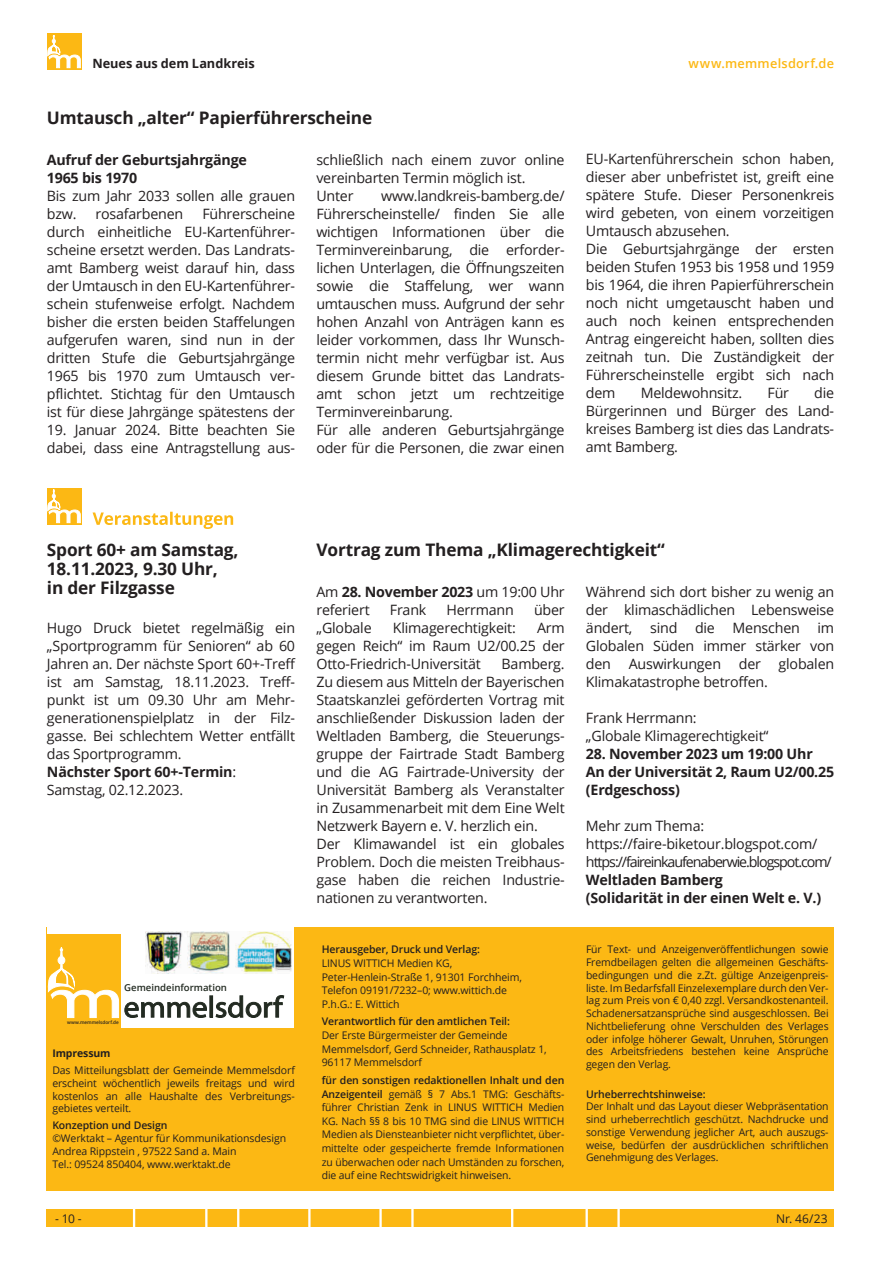
<style>
.page{position:relative;width:881px;height:1263px;background:#fff}
.page>*{position:absolute;margin:0;border:0;box-sizing:border-box;transform-origin:0 0}
.t1{font:700 17.25px/18.9px "Open Sans";letter-spacing:-.01em;color:#231f20}
.t2{font:14.25px/18px "Open Sans";letter-spacing:-.015em;color:#231f20}
.t3{font:700 14.25px/18px "Open Sans";letter-spacing:-.015em;color:#231f20}
.t4{font:700 12.75px "Open Sans";color:#231f20}
.t5{font:600 12.75px "Open Sans";letter-spacing:.02em;color:#fcb814}
.t6{font:12px "Open Sans";letter-spacing:.005em;color:#231f20}
.t7{font:10.5px/12.8px "Open Sans";letter-spacing:-.01em;color:#231f20;text-align:justify}
.t8{font:600 10.5px "Open Sans";letter-spacing:-.01em;color:#231f20}
.t9{font:700 10.5px "Open Sans";letter-spacing:-.01em;color:#231f20}
.t10{font:600 9.6px "Open Sans";color:#222a21}
.t11{font:600 4.65px "Open Sans";letter-spacing:-.005em;color:#231f20}
.s1{font-weight:700}
.s2{font-weight:600}
</style>
<div class="page">
<svg style="left:47px;top:34px;width:34px;height:36px"></svg>
<svg style="left:47px;top:35px;width:33px;height:33px"></svg>
<div style="left:47px;top:1210px;width:786px;height:17px;background:#fcb814"></div>
<svg style="left:133px;top:1210px;width:2px;height:17px"></svg>
<svg style="left:205px;top:1210px;width:2px;height:17px"></svg>
<svg style="left:237px;top:1210px;width:2px;height:17px"></svg>
<svg style="left:308px;top:1210px;width:2px;height:17px"></svg>
<svg style="left:379px;top:1210px;width:2px;height:17px"></svg>
<svg style="left:411px;top:1210px;width:2px;height:17px"></svg>
<svg style="left:511px;top:1210px;width:2px;height:17px"></svg>
<svg style="left:585px;top:1210px;width:2px;height:17px"></svg>
<svg style="left:617px;top:1210px;width:2px;height:17px"></svg>
<svg style="left:92px;top:512px;width:141px;height:17px"></svg>
<svg style="left:47px;top:488px;width:34px;height:37px"></svg>
<svg style="left:47px;top:490px;width:33px;height:33px"></svg>
<div style="left:47px;top:927px;width:786px;height:264px;background:#fcb814"></div>
<div style="left:47px;top:923px;width:246px;height:105px;background:#fff"></div>
<div style="left:47px;top:934px;width:74px;height:94px;background:#fcb814"></div>
<svg style="left:48px;top:947px;width:71px;height:71px"></svg>
<svg style="left:125px;top:1002px;width:81px;height:15px"></svg>
<div style="left:210px;top:996px;width:2px;height:21px;border:1px solid #222a21"></div>
<svg style="left:216px;top:995px;width:68px;height:22px"></svg>
<img style="left:145px;top:931px;width:147px;height:43px">
<p class="t4" style="left:92px;top:54px;width:164px">Neues aus dem Landkreis</p>
<p class="t1" style="left:47px;top:108px;width:327px">Umtausch „alter“ Papierführerscheine</p>
<p class="t3" style="left:47px;top:150px;width:201px">Aufruf der Geburtsjahrgänge<br>1965 bis 1970</p>
<p class="t2" style="left:47px;top:186px;width:250px">Bis zum Jahr 2033 sollen alle grauen bzw.</p>
<p class="t2" style="left:316px;top:150px;width:250px">schließlich nach einem zuvor online vereinbarten Termin möglich ist.<br>Unter</p>
<p class="t2" style="left:316px;top:186px;width:250px;text-indent:65px">www.landkreis-bamberg.de/ Führerscheinstelle/ finden Sie alle wichtigen Informationen über die Terminvereinbarung, die erforder&shy;lichen Unterlagen, die Öffnungszeiten sowie die Staffelung, wer wann umtauschen muss. Aufgrund der sehr hohen Anzahl von Anträgen kann es leider vorkommen, dass Ihr Wunsch&shy;termin nicht mehr verfügbar ist. Aus diesem Grunde bittet das Landrats&shy;amt schon jetzt um rechtzeitige Terminvereinbarung.<br>Für alle anderen Geburtsjahrgänge oder für die Personen, die zwar einen</p>
<p class="t2" style="left:96px;top:204px;width:89px">rosafarbenen</p>
<p class="t2" style="left:47px;top:204px;width:250px;text-align:justify;text-indent:155px">Führerscheine durch einheitliche EU-Kartenführer&shy;scheine ersetzt werden. Das Landrats&shy;amt Bamberg weist darauf hin, dass der Umtausch in den EU-Kartenführer&shy;schein stufenweise erfolgt. Nachdem bisher die ersten beiden Staffelungen aufgerufen waren, sind nun in der dritten Stufe die Geburtsjahrgänge 1965 bis 1970 zum Umtausch ver&shy;pflichtet. Stichtag für den Umtausch ist für diese Jahrgänge spätestens der</p>
<p class="t2" style="left:47px;top:420px;width:250px">19. Januar 2024. Bitte beachten Sie dabei, dass eine Antragstellung aus-</p>
<p class="t5" style="left:688px;top:55px;width:147px">www.memmelsdorf.de</p>
<p class="t2" style="left:585px;top:150px;width:250px">EU-Kartenführerschein schon haben, dieser aber unbefristet ist, greift eine spätere Stufe. Dieser Personenkreis wird gebeten, von einem vorzeitigen Umtausch abzusehen.<br>Die Geburtsjahrgänge der ersten beiden Stufen 1953 bis 1958 und 1959 bis 1964, die ihren Papierführerschein noch nicht umgetauscht haben und auch noch keinen entsprechenden Antrag eingereicht haben, sollten dies zeitnah tun. Die Zuständigkeit der Führerscheinstelle ergibt sich nach dem</p>
<p class="t2" style="left:585px;top:384px;width:250px;text-align:justify;text-indent:228px">die Bürgerinnen und Bürger des Land&shy;kreises Bamberg ist dies das Landrats&shy;amt Bamberg.</p>
<p class="t2" style="left:640px;top:384px;width:103px">Meldewohnsitz.</p>
<p class="t2" style="left:767px;top:384px;width:23px">Für</p>
<p class="t1" style="left:47px;top:540px;width:193px">Sport 60+ am Samstag,<br>18.11.2023, 9.30 Uhr, in der Filzgasse</p>
<p class="t2" style="left:47px;top:618px;width:249px">Hugo Druck bietet regelmäßig ein „Sportprogramm für Senioren“ ab 60<br>Jahren an. Der nächste Sport 60+-Treff ist am Samstag, 18.11.2023. Treff&shy;punkt ist um 09.30 Uhr am Mehr&shy;generationenspielplatz in der Filz&shy;gasse. Bei schlechtem Wetter entfällt das Sportprogramm.<br><span class="s1">Nächster Sport 60+-Termin</span>:<br>Samstag, 02.12.2023.</p>
<p class="t10" style="left:124px;top:981px;width:104px">Gemeindeinformation</p>
<p class="t11" style="left:67px;top:1019px;width:53px">www.memmelsdorf.de</p>
<p class="t9" style="left:52px;top:1046px;width:60px">Impressum</p>
<p class="t7" style="left:52px;top:1064px;width:244px">Das Mitteilungsblatt der Gemeinde Memmelsdorf erscheint wöchentlich jeweils freitags und wird kostenlos an alle Haushalte des Verbreitungs&shy;gebietes verteilt.</p>
<p class="t8" style="left:52px;top:1118px;width:117px">Konzeption und Design</p>
<p class="t7" style="left:52px;top:1132px;width:235px;text-align:left">©Werktakt – Agentur für Kommunikationsdesign<br>Andrea Rippstein , 97522 Sand a. Main<br>Tel.: 09524 850404, www.werktakt.de</p>
<p class="t1" style="left:316px;top:540px;width:350px">Vortrag zum Thema „Klimagerechtigkeit“</p>
<p class="t2" style="left:316px;top:582px;width:250px">Am <span class="s1">28. November 2023</span> um 19:00 Uhr referiert</p>
<p class="t2" style="left:585px;top:582px;width:250px;text-align:justify">Während sich dort bisher zu wenig an der klimaschädlichen Lebensweise ändert, sind die Menschen im Globalen Süden immer stärker von den Auswirkungen der globalen Klimakatastrophe betroffen.</p>
<p class="t2" style="left:585px;top:708px;width:184px">Frank Herrmann:<br>„Globale Klimagerechtigkeit“</p>
<p class="t3" style="left:585px;top:744px;width:249px">28. November 2023 um 19:00 Uhr<br>An der Universität 2, Raum U2/00.25 (Erdgeschoss)</p>
<p class="t2" style="left:585px;top:816px;width:247px">Mehr zum Thema: https://faire-biketour.blogspot.com/ https://faireinkaufenaberwie.blogspot.com/</p>
<p class="t3" style="left:585px;top:870px;width:237px">Weltladen Bamberg<br>(Solidarität in der einen Welt e. V.)</p>
<p class="t2" style="left:389px;top:600px;width:38px">Frank</p>
<p class="t2" style="left:446px;top:600px;width:69px">Herrmann</p>
<p class="t2" style="left:534px;top:600px;width:32px">über</p>
<p class="t2" style="left:316px;top:618px;width:57px">„Globale</p>
<p class="t2" style="left:393px;top:618px;width:124px">Klimagerechtigkeit:</p>
<p class="t2" style="left:316px;top:618px;width:249px;text-align:justify;text-indent:220px">Arm gegen Reich“ im Raum U2/00.25 der Otto-Friedrich-Universität</p>
<p class="t2" style="left:316px;top:654px;width:250px;text-indent:185px">Bamberg.<br>Zu diesem aus Mitteln der Bayerischen Staatskanzlei geförderten Vortrag mit anschließender Diskussion laden der Weltladen Bamberg, die Steuerungs&shy;gruppe der Fairtrade Stadt Bamberg und die AG Fairtrade-University der Universität Bamberg als Veranstalter in Zusammenarbeit mit dem Eine Welt Netzwerk Bayern e. V. herzlich ein.<br>Der Klimawandel ist ein globales Problem. Doch die meisten Treibhaus&shy;gase haben die reichen Industrie&shy;nationen zu verantworten.</p>
<p class="t8" style="left:321px;top:942px;width:160px">Herausgeber, Druck und Verlag:</p>
<p class="t7" style="left:321px;top:956px;width:202px;line-height:13.6px;text-align:left">LINUS WITTICH Medien KG,<br>Peter-Henlein-Straße 1, 91301 Forchheim,<br>Telefon 09191/7232–0; www.wittich.de<br>P.h.G.: E. Wittich</p>
<p class="t8" style="left:321px;top:1014px;width:190px">Verantwortlich für den amtlichen Teil:</p>
<p class="t7" style="left:321px;top:1028px;width:226px;line-height:13.6px;text-align:left">Der Erste Bürgermeister der Gemeinde<br>Memmelsdorf, Gerd Schneider, Rathausplatz 1,<br>96117 Memmelsdorf</p>
<p class="t7" style="left:321px;top:1073px;width:244px;line-height:13.6px"><span class="s2">für den sonstigen redaktionellen Inhalt und den Anzeigenteil</span> gemäß § 7 Abs.1 TMG: Geschäfts&shy;führer Christian Zenk in LINUS WITTICH Medien KG. Nach §§ 8 bis 10 TMG sind die LINUS WITTICH Medien als Diensteanbieter nicht verpflichtet, über&shy;mittelte oder gespeicherte fremde Informationen zu überwachen oder nach Umständen zu forschen, die auf eine Rechtswidrigkeit hinweisen.</p>
<p class="t7" style="left:585px;top:943px;width:244px">Für Text- und Anzeigenveröffentlichungen sowie Fremdbeilagen gelten die allgemeinen Geschäfts&shy;bedingungen und die z.Zt. gültige Anzeigenpreis&shy;liste. Im Bedarfsfall Einzelexemplare durch den Ver&shy;lag zum Preis von € 0,40 zzgl. Versandkostenanteil.<br>Schadenersatzansprüche sind ausgeschlossen. Bei Nichtbelieferung ohne Verschulden des Verlages oder infolge höherer Gewalt, Unruhen, Störungen des Arbeitsfriedens bestehen keine Ansprüche gegen den Verlag.</p>
<p class="t8" style="left:585px;top:1087px;width:121px">Urheberrechtshinweise:</p>
<p class="t7" style="left:585px;top:1100px;width:244px">Der Inhalt und das Layout dieser Webpräsentation sind urheberrechtlich geschützt. Nachdrucke und sonstige Verwendung jeglicher Art, auch auszugs&shy;weise, bedürfen der ausdrücklichen schriftlichen Genehmigung des Verlages.</p>
<p class="t6" style="left:55px;top:1211px;width:28px">- 10 -</p>
<p class="t6" style="left:775px;top:1211px;width:53px">Nr. 46/23</p>
</div>
